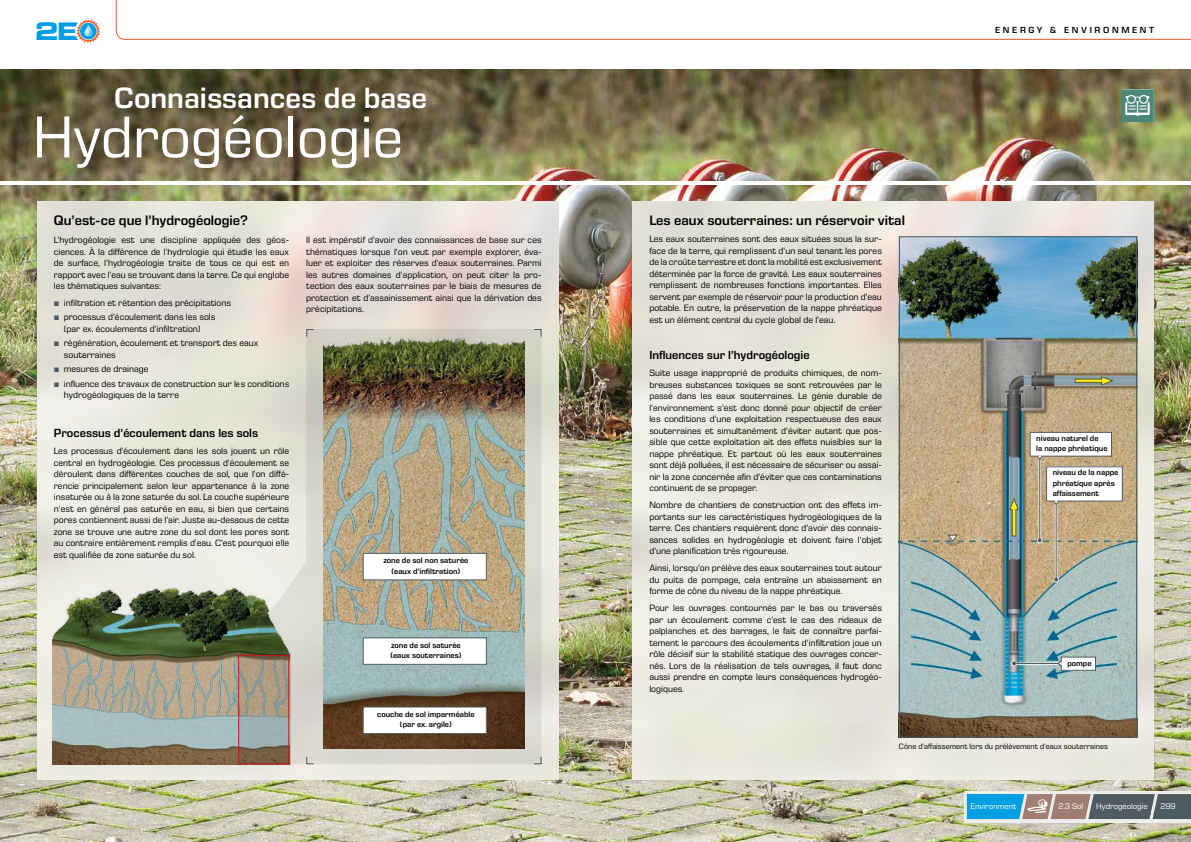
<style>
.page{position:relative;width:1191px;height:842px;background:#fff}
.page>*{position:absolute;margin:0;border:0;box-sizing:border-box;transform-origin:0 0}
.t1{font:60px "Eurostile Next LT Pro";color:#fff}
.t2{font:600 30px "Eurostile Next LT Pro";color:#fff}
.t3{font:600 14px "Eurostile Next LT Pro";color:#000}
.t4{font:600 12px "Eurostile Next LT Pro";color:#000}
.t5{font:9.3px/11.5px "Eurostile Next LT Pro";color:#000;text-align:justify}
.t6{font:600 9px "Eurostile Next LT Pro";letter-spacing:.295em;color:#000}
.t7{font:8.3px "Eurostile Next LT Pro";color:#fff}
.t8{font:600 8px/10.5px "Eurostile Next LT Pro";color:#000}
.t9{font:7.9px "Eurostile Next LT Pro";color:#000}
.s1{color:#4e5b61}
</style>
<div class="page">
<img style="left:0;top:186px;width:1191px;height:656px">
<img style="left:0;top:69px;width:1191px;height:111px">
<img style="left:37px;top:201px;width:521px;height:579px">
<img style="left:632px;top:201px;width:522px;height:579px">
<img style="left:52px;top:587px;width:186px;height:177px">
<img style="left:901px;top:238px;width:234px;height:498px">
<div style="left:899px;top:236px;width:238px;height:502px;border:1px solid #4e5b61"></div>
<svg style="left:238px;top:329px;width:68px;height:435px;background:#cacabd"></svg>
<svg style="left:306px;top:329px;width:236px;height:436px;background:#d5d4cb"></svg>
<div style="left:238px;top:655px;width:51px;height:109px;border:1px solid #cd171a"></div>
<img style="left:323px;top:338px;width:201px;height:411px">
<div style="left:363px;top:707px;width:123px;height:26px;background:#fff"></div>
<div style="left:363px;top:706px;width:124px;height:28px;border:1px solid #4e5b61"></div>
<div style="left:363px;top:638px;width:123px;height:26px;background:#fff"></div>
<div style="left:363px;top:637px;width:124px;height:28px;border:1px solid #4e5b61"></div>
<div style="left:363px;top:553px;width:123px;height:27px;background:#fff"></div>
<div style="left:363px;top:553px;width:124px;height:27px;border:1px solid #4e5b61"></div>
<svg style="left:1036px;top:460px;width:6px;height:83px"></svg>
<hr style="left:1039px;top:459px;width:1px;height:81px;background:#4e5b61">
<svg style="left:1037px;top:538px;width:4px;height:4px"></svg>
<svg style="left:1053px;top:505px;width:6px;height:78px"></svg>
<hr style="left:1055px;top:493px;width:1px;height:87px;background:#4e5b61">
<svg style="left:1054px;top:578px;width:4px;height:4px"></svg>
<div style="left:1030px;top:432px;width:81px;height:24px;background:#fff"></div>
<div style="left:1029px;top:432px;width:83px;height:25px;border:1px solid #4e5b61"></div>
<svg style="left:1036px;top:456px;width:6px;height:4px"></svg>
<div style="left:1046px;top:467px;width:76px;height:34px;background:#fff"></div>
<div style="left:1046px;top:466px;width:76px;height:36px;border:1px solid #4e5b61"></div>
<svg style="left:1053px;top:501px;width:6px;height:4px"></svg>
<svg style="left:1011px;top:660px;width:46px;height:6px"></svg>
<hr style="left:1014px;top:663px;width:51px;height:1px;background:#4e5b61">
<svg style="left:1012px;top:661px;width:4px;height:4px"></svg>
<div style="left:1061px;top:657px;width:34px;height:13px;background:#fff"></div>
<div style="left:1060px;top:657px;width:36px;height:14px;border:1px solid #4e5b61"></div>
<svg style="left:1057px;top:660px;width:4px;height:6px"></svg>
<div style="left:964px;top:791px;width:227px;height:31px;background:#ededed"></div>
<svg style="left:116px;top:0;width:1075px;height:40px"></svg>
<svg style="left:1121px;top:89px;width:33px;height:33px"></svg>
<svg style="left:967px;top:794px;width:224px;height:25px;background:#5a7d8d"></svg>
<h2 class="t2" style="left:114px;top:81px;width:314px">Connaissances de base</h2>
<h1 class="t1" style="left:33px;top:104px;width:372px">Hydrogéologie</h1>
<h3 class="t3" style="left:54px;top:213px;width:196px">Qu’est-ce que l’hydrogéologie?</h3>
<p class="t5" style="left:54px;top:234px;width:237px">L’hydrogéologie est une discipline appliquée des géos&shy;ciences. À la différence de l’hydrologie qui étudie les eaux de surface, l’hydrogéologie traite de tous ce qui est en rapport avec l’eau se trouvant dans la terre. Ce qui englobe les thématiques suivantes:</p>
<p class="t5" style="left:54px;top:297px;width:179px"><span class="s1">•</span> infiltration et rétention des précipitations</p>
<p class="t5" style="left:54px;top:312px;width:163px;text-align:center"><span class="s1">•</span> processus d’écoulement dans les sols (par ex. écoulements d’infiltration)</p>
<p class="t5" style="left:64px;top:337px;width:196px;text-indent:-10px"><span class="s1">•</span> régénération, écoulement et transport des eaux souterraines</p>
<p class="t5" style="left:54px;top:363px;width:96px"><span class="s1">•</span> mesures de drainage</p>
<p class="t5" style="left:64px;top:378px;width:227px;text-indent:-10px"><span class="s1">•</span> influence des travaux de construction sur les conditions hydrogéologiques de la terre</p>
<p class="t4" style="left:54px;top:426px;width:206px">Processus d’écoulement dans les sols</p>
<p class="t5" style="left:54px;top:445px;width:237px">Les processus d’écoulement dans les sols jouent un rôle central en hydrogéologie. Ces processus d’écoulement se déroulent dans différentes couches de sol, que l’on diffé&shy;rencie principalement selon leur appartenance à la zone insaturée ou à la zone saturée du sol. La couche supérieure n’est en général pas saturée en eau, si bien que certains pores contiennent aussi de l’air. Juste au-dessous de cette zone se trouve une autre zone du sol dont les pores sont au contraire entièrement remplis d’eau. C’est pourquoi elle est qualifiée de zone saturée du sol.</p>
<h3 class="t3" style="left:649px;top:213px;width:257px">Les eaux souterraines: un réservoir vital</h3>
<p class="t5" style="left:306px;top:234px;width:237px">Il est impératif d’avoir des connaissances de base sur ces thématiques lorsque l’on veut par exemple explorer, éva&shy;luer et exploiter des réserves d’eaux souterraines. Parmi les autres domaines d’application, on peut citer la pro&shy;tection des eaux souterraines par le biais de mesures de protection et d’assainissement ainsi que la dérivation des précipitations.</p>
<p class="t5" style="left:649px;top:233px;width:234px">Les eaux souterraines sont des eaux situées sous la sur&shy;face de la terre, qui remplissent d’un seul tenant les pores de la croûte terrestre et dont la mobilité est exclusivement déterminée par la force de gravité. Les eaux souterraines remplissent de nombreuses fonctions importantes. Elles servent par exemple de réservoir pour la production d’eau potable. En outre, la préservation de la nappe phréatique est un élément central du cycle global de l’eau.</p>
<p class="t4" style="left:649px;top:348px;width:162px">Influences sur l’hydrogéologie</p>
<p class="t5" style="left:649px;top:367px;width:234px">Suite usage inapproprié de produits chimiques, de nom&shy;breuses substances toxiques se sont retrouvées par le passé dans les eaux souterraines. Le génie durable de l’environnement s’est donc donné pour objectif de créer les conditions d’une exploitation respectueuse des eaux souterraines et simultanément d’éviter autant que pos&shy;sible que cette exploitation ait des effets nuisibles sur la nappe phréatique. Et partout où les eaux souterraines sont déjà polluées, il est nécessaire de sécuriser ou assai&shy;nir la zone concernée afin d’éviter que ces contaminations continuent de se propager.</p>
<p class="t5" style="left:649px;top:499px;width:234px">Nombre de chantiers de construction ont des effets im&shy;portants sur les caractéristiques hydrogéologiques de la terre. Ces chantiers requièrent donc d’avoir des connais&shy;sances solides en hydrogéologie et doivent faire l’objet d’une planification très rigoureuse.</p>
<p class="t5" style="left:649px;top:562px;width:234px">Ainsi, lorsqu’on prélève des eaux souterraines tout autour du puits de pompage, cela entraîne un abaissement en forme de cône du niveau de la nappe phréatique.</p>
<p class="t5" style="left:649px;top:602px;width:234px">Pour les ouvrages contournés par le bas ou traversés par un écoulement comme c’est le cas des rideaux de palplanches et des barrages, le fait de connaître parfai&shy;tement le parcours des écoulements d’infiltration joue un rôle décisif sur la stabilité statique des ouvrages concer&shy;nés. Lors de la réalisation de tels ouvrages, il faut donc aussi prendre en compte leurs conséquences hydrogéo&shy;logiques.</p>
<p class="t8" style="left:383px;top:555px;width:87px;text-align:center">zone de sol non saturée (eaux d’infiltration)</p>
<p class="t8" style="left:390px;top:640px;width:73px">zone de sol saturée (eaux souterraines)</p>
<p class="t8" style="left:377px;top:709px;width:99px;text-align:center">couche de sol imperméable (par ex. argile)</p>
<p class="t6" style="left:995px;top:25px;width:160px">ENERGY &amp; ENVIRONMENT</p>
<p class="t8" style="left:1036px;top:433px;width:73px">niveau naturel de<br>la nappe phréatique</p>
<p class="t8" style="left:1052px;top:467px;width:67px">niveau de la nappe phréatique après affaissement</p>
<p class="t8" style="left:1067px;top:658px;width:26px">pompe</p>
<p class="t9" style="left:899px;top:742px;width:211px">Cône d’affaissement lors du prélèvement d’eaux souterraines</p>
<p class="t7" style="left:970px;top:801px;width:47px">Environment</p>
<p class="t7" style="left:1058px;top:801px;width:26px">2.3 Sol</p>
<p class="t7" style="left:1096px;top:801px;width:53px">Hydrogéologie</p>
<p class="t7" style="left:1160px;top:801px;width:17px">299</p>
</div>
